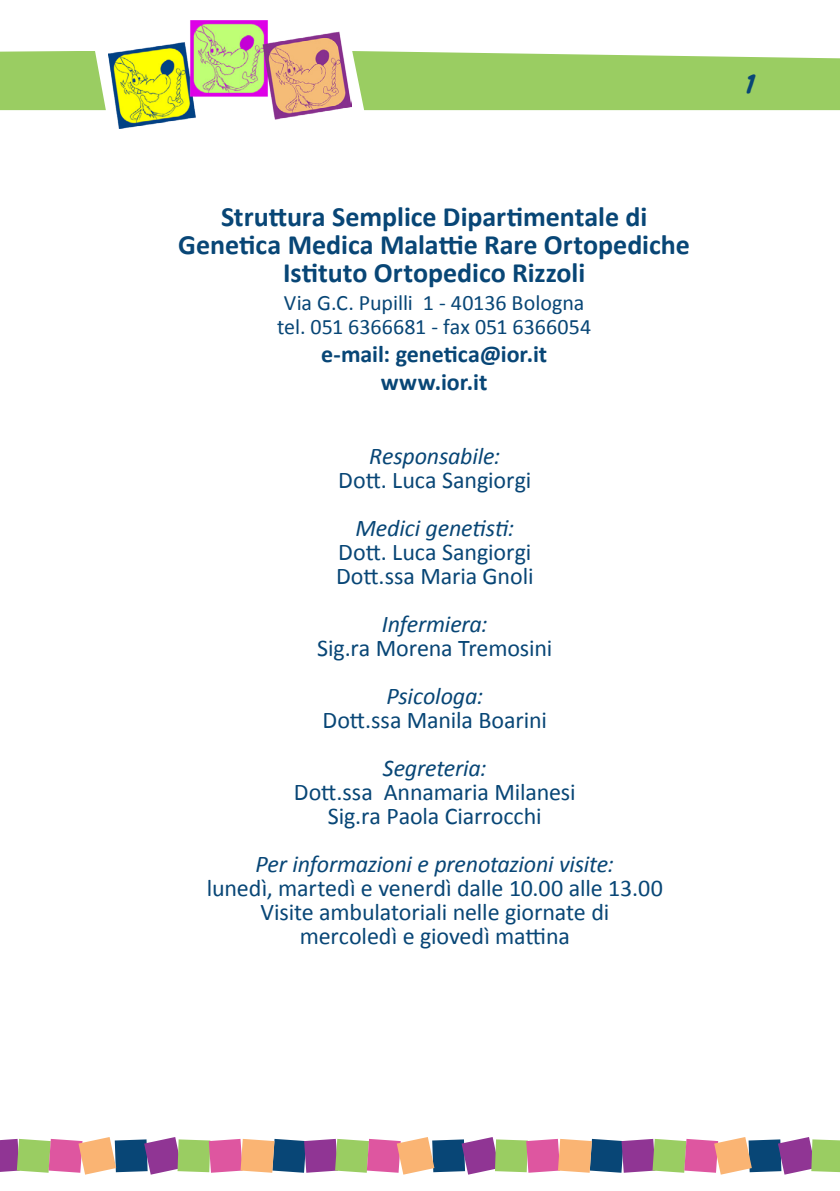
<style>
.page{position:relative;width:840px;height:1191px;background:#fff}
.page>*{position:absolute;margin:0;border:0;box-sizing:border-box;transform-origin:0 0}
.t1{font:700 28px/28px "Calibri";letter-spacing:-.005em;color:#084676;text-align:center}
.t2{font:24px/24px "Calibri";letter-spacing:-.005em;color:#084676;text-align:center}
.t3{font:italic 24px "Calibri";letter-spacing:-.01em;color:#084676}
.t4{font:700 24px/28px "Calibri";color:#084676;text-align:center}
.t5{font:700 24px "Sunday Comics BB";color:#084676}
.t6{font:22px/24px "Calibri";color:#084676;text-align:center}
</style>
<div class="page">
<img style="left:109px;top:21px;width:242px;height:107px">
<svg style="left:351px;top:51px;width:488px;height:59px;background:#a1d06e"></svg>
<div style="left:0;top:51px;width:106px;height:59px;background:#9acd62"></div>
<svg style="left:0;top:1137px;width:839px;height:37px;background:#ab8e93"></svg>
<p class="t1" style="left:178px;top:202px;width:513px">Struttura Semplice Dipartimentale di<br>Genetica Medica Malattie Rare Ortopediche<br>Istituto Ortopedico Rizzoli</p>
<p class="t6" style="left:277px;top:290px;width:316px">Via G.C. Pupilli 1 - 40136 Bologna tel. 051 6366681 - fax 051 6366054</p>
<p class="t4" style="left:321px;top:339px;width:227px">e-mail: genetica@ior.it www.ior.it</p>
<p class="t3" style="left:369px;top:441px;width:132px">Responsabile:</p>
<p class="t2" style="left:338px;top:466px;width:194px">Dott. Luca Sangiorgi</p>
<p class="t3" style="left:355px;top:513px;width:160px">Medici genetisti:</p>
<p class="t2" style="left:336px;top:538px;width:199px;text-align:left">Dott. Luca Sangiorgi<br>Dott.ssa Maria Gnoli</p>
<p class="t3" style="left:382px;top:609px;width:107px">Infermiera:</p>
<p class="t2" style="left:317px;top:634px;width:236px">Sig.ra Morena Tremosini</p>
<p class="t3" style="left:386px;top:681px;width:98px">Psicologa:</p>
<p class="t2" style="left:322px;top:706px;width:226px">Dott.ssa Manila Boarini</p>
<p class="t3" style="left:383px;top:753px;width:105px">Segreteria:</p>
<p class="t2" style="left:294px;top:778px;width:283px">Dott.ssa Annamaria Milanesi<br>Sig.ra Paola Ciarrocchi</p>
<p class="t3" style="left:255px;top:849px;width:359px">Per informazioni e prenotazioni visite:</p>
<p class="t2" style="left:206px;top:874px;width:457px">lunedì, martedì e venerdì dalle 10.00 alle 13.00<br>Visite ambulatoriali nelle giornate di<br>mercoledì e giovedì mattina</p>
<p class="t5" style="left:745px;top:69px;width:10px">1</p>
</div>
